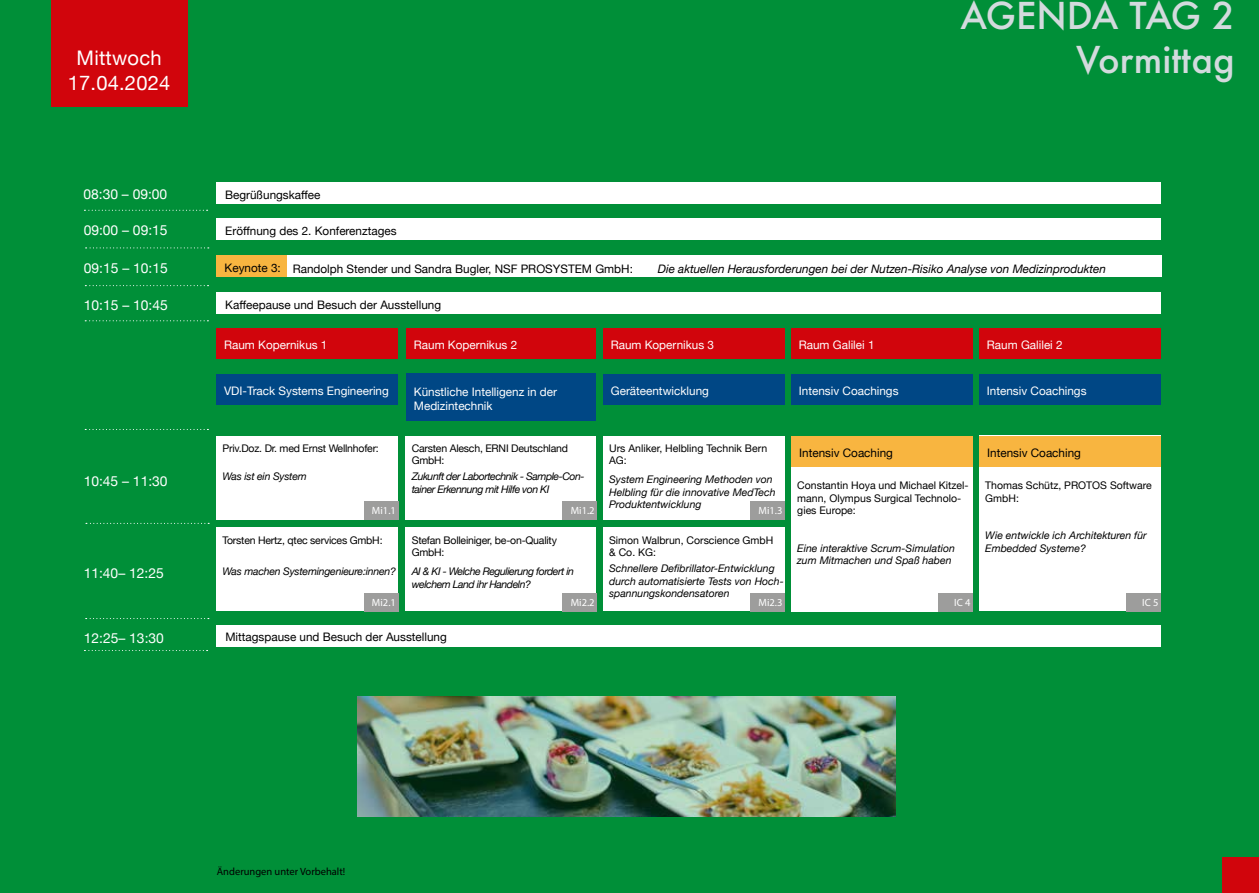
<style>
.page{position:relative;width:1259px;height:893px;background:#008f38}
.page>*{position:absolute;margin:0;border:0;box-sizing:border-box;transform-origin:0 0}
.t1{font:500 36px/43.2px "Futura";color:#d3dadd;text-align:right}
.t2{font:20.1px/24.2px "Helvetica Neue";letter-spacing:.01em;color:#fff;text-align:center}
.t3{font:13.8px "Helvetica Neue";color:#fff}
.t4{font:11.7px "Helvetica Neue";color:#000}
.t5{font:11.7px/14.1px "Helvetica Neue";color:#fff}
.t6{font:italic 11.7px "Helvetica Neue";color:#000}
.t7{font:italic 10.5px/12.6px "Helvetica Neue";color:#000}
.t8{font:10.5px/12.6px "Helvetica Neue";color:#000}
.t9{font:10.5px/12.6px "Helvetica Neue";letter-spacing:-.02em;color:#000}
.t10{font:italic 10.5px/12.6px "Helvetica Neue";letter-spacing:-.045em;color:#000}
.t11{font:italic 10.5px "Helvetica Neue";letter-spacing:-.02em;color:#000}
.t12{font:10.5px "Myriad Pro";color:#fff}
.t13{font:10.5px "Myriad Pro";color:#000}
</style>
<div class="page">
<svg style="left:85px;top:320px;width:123px;height:1px"></svg>
<svg style="left:84px;top:650px;width:124px;height:1px"></svg>
<svg style="left:85px;top:429px;width:123px;height:1px"></svg>
<svg style="left:86px;top:618px;width:123px;height:1px"></svg>
<div style="left:216px;top:328px;width:182px;height:31px;background:#d1050c"></div>
<div style="left:216px;top:436px;width:182px;height:83px;background:#fff"></div>
<div style="left:364px;top:501px;width:34px;height:18px;background:#9d9d9c"></div>
<div style="left:216px;top:374px;width:182px;height:30px;background:#004785"></div>
<div style="left:406px;top:328px;width:190px;height:31px;background:#d1050c"></div>
<div style="left:406px;top:436px;width:190px;height:83px;background:#fff"></div>
<div style="left:563px;top:501px;width:34px;height:18px;background:#9d9d9c"></div>
<div style="left:406px;top:374px;width:190px;height:47px;background:#004785"></div>
<svg style="left:85px;top:285px;width:123px;height:1px"></svg>
<div style="left:216px;top:528px;width:182px;height:83px;background:#fff"></div>
<div style="left:364px;top:593px;width:34px;height:18px;background:#9d9d9c"></div>
<div style="left:406px;top:528px;width:190px;height:83px;background:#fff"></div>
<div style="left:563px;top:593px;width:34px;height:18px;background:#9d9d9c"></div>
<svg style="left:86px;top:523px;width:123px;height:1px"></svg>
<div style="left:51px;top:0;width:136px;height:106px;background:#d1050c"></div>
<div style="left:1222px;top:857px;width:37px;height:36px;background:#d1050c"></div>
<div style="left:216px;top:182px;width:945px;height:21px;background:#fff"></div>
<div style="left:217px;top:625px;width:944px;height:21px;background:#fff"></div>
<div style="left:603px;top:328px;width:181px;height:31px;background:#d1050c"></div>
<div style="left:603px;top:436px;width:181px;height:83px;background:#fff"></div>
<div style="left:750px;top:501px;width:34px;height:18px;background:#9d9d9c"></div>
<div style="left:603px;top:374px;width:181px;height:30px;background:#004785"></div>
<div style="left:791px;top:328px;width:181px;height:31px;background:#d1050c"></div>
<div style="left:791px;top:436px;width:181px;height:175px;background:#fff"></div>
<div style="left:979px;top:436px;width:181px;height:175px;background:#fff"></div>
<div style="left:938px;top:593px;width:34px;height:18px;background:#9d9d9c"></div>
<div style="left:1126px;top:593px;width:34px;height:18px;background:#9d9d9c"></div>
<div style="left:791px;top:374px;width:181px;height:30px;background:#004785"></div>
<div style="left:979px;top:374px;width:181px;height:31px;background:#004785"></div>
<div style="left:979px;top:328px;width:182px;height:31px;background:#d1050c"></div>
<div style="left:216px;top:292px;width:945px;height:21px;background:#fff"></div>
<div style="left:603px;top:528px;width:181px;height:83px;background:#fff"></div>
<div style="left:750px;top:593px;width:34px;height:18px;background:#9d9d9c"></div>
<div style="left:216px;top:218px;width:945px;height:21px;background:#fff"></div>
<svg style="left:86px;top:247px;width:123px;height:1px"></svg>
<svg style="left:84px;top:210px;width:124px;height:1px"></svg>
<div style="left:217px;top:256px;width:944px;height:21px;background:#fff"></div>
<div style="left:217px;top:256px;width:70px;height:21px;background:#f8b540"></div>
<div style="left:791px;top:436px;width:181px;height:31px;background:#f8b540"></div>
<div style="left:979px;top:436px;width:181px;height:31px;background:#f8b540"></div>
<img style="left:358px;top:697px;width:538px;height:120px">
<h2 class="t2" style="left:68px;top:47px;width:104px">Mittwoch<br>17.04.2024</h2>
<h3 class="t3" style="left:83px;top:184px;width:85px">08:30 – 09:00</h3>
<h3 class="t3" style="left:84px;top:221px;width:85px">09:00 – 09:15</h3>
<p class="t4" style="left:225px;top:187px;width:97px">Begrüßungskaffee</p>
<p class="t4" style="left:225px;top:223px;width:173px">Eröffnung des 2. Konferenztages</p>
<h1 class="t1" style="left:960px;top:-6px;width:276px">AGENDA TAG 2<br>Vormittag</h1>
<h3 class="t3" style="left:84px;top:258px;width:85px">09:15 – 10:15</h3>
<p class="t4" style="left:225px;top:260px;width:410px">Keynote 3: Randolph Stender und Sandra Bugler, NSF PROSYSTEM GmbH:</p>
<p class="t6" style="left:658px;top:260px;width:450px">Die aktuellen Herausforderungen bei der Nutzen-Risiko Analyse von Medizinprodukten</p>
<h3 class="t3" style="left:84px;top:295px;width:85px">10:15 – 10:45</h3>
<p class="t4" style="left:225px;top:297px;width:217px">Kaffeepause und Besuch der Ausstellung</p>
<p class="t5" style="left:224px;top:339px;width:105px">Raum Kopernikus 1</p>
<p class="t5" style="left:414px;top:339px;width:105px">Raum Kopernikus 2</p>
<p class="t5" style="left:610px;top:339px;width:105px">Raum Kopernikus 3</p>
<p class="t5" style="left:799px;top:339px;width:77px">Raum Galilei 1</p>
<p class="t5" style="left:987px;top:339px;width:77px">Raum Galilei 2</p>
<p class="t5" style="left:224px;top:384px;width:166px">VDI-Track Systems Engineering</p>
<p class="t5" style="left:414px;top:385px;width:145px">Künstliche Intelligenz in der<br>Medizintechnik</p>
<p class="t5" style="left:611px;top:384px;width:100px">Geräteentwicklung</p>
<p class="t5" style="left:799px;top:384px;width:101px">Intensiv Coachings</p>
<p class="t5" style="left:987px;top:384px;width:101px">Intensiv Coachings</p>
<h3 class="t3" style="left:84px;top:471px;width:85px">10:45 – 11:30</h3>
<h3 class="t3" style="left:84px;top:563px;width:82px">11:40– 12:25</h3>
<p class="t9" style="left:222px;top:442px;width:158px">Priv.Doz. Dr. med Ernst Wellnhofer:</p>
<p class="t11" style="left:222px;top:469px;width:86px">Was ist ein System</p>
<p class="t12" style="left:372px;top:504px;width:25px">Mi1.1</p>
<p class="t9" style="left:222px;top:534px;width:162px">Torsten Hertz, qtec services GmbH:</p>
<p class="t11" style="left:222px;top:564px;width:175px">Was machen Systemingenieure:innen?</p>
<p class="t12" style="left:372px;top:596px;width:25px">Mi2.1</p>
<p class="t9" style="left:412px;top:442px;width:158px">Carsten Alesch, ERNI Deutschland<br>GmbH:</p>
<p class="t10" style="left:412px;top:471px;width:174px">Zukunft der Labortechnik - Sample-Con&shy;tainer Erkennung mit Hilfe von KI</p>
<p class="t12" style="left:571px;top:504px;width:25px">Mi1.2</p>
<p class="t9" style="left:412px;top:534px;width:147px">Stefan Bolleiniger, be-on-Quality<br>GmbH:</p>
<p class="t10" style="left:412px;top:565px;width:164px">AI &amp; KI - Welche Regulierung fordert in welchem Land ihr Handeln?</p>
<p class="t12" style="left:571px;top:596px;width:25px">Mi2.2</p>
<p class="t8" style="left:609px;top:442px;width:160px">Urs Anliker, Helbling Technik Bern<br>AG:</p>
<p class="t7" style="left:609px;top:474px;width:168px">System Engineering Methoden von<br>Helbling für die innovative MedTech<br>Produktentwicklung</p>
<p class="t12" style="left:758px;top:504px;width:25px">Mi1.3</p>
<p class="t8" style="left:609px;top:534px;width:166px">Simon Walbrun, Corscience GmbH &amp; Co. KG:</p>
<p class="t7" style="left:609px;top:562px;width:176px">Schnellere Defibrillator-Entwicklung durch automatisierte Tests von Hoch&shy;spannungskondensatoren</p>
<p class="t12" style="left:758px;top:596px;width:25px">Mi2.3</p>
<p class="t4" style="left:799px;top:444px;width:95px">Intensiv Coaching</p>
<p class="t4" style="left:987px;top:444px;width:95px">Intensiv Coaching</p>
<p class="t8" style="left:797px;top:480px;width:173px">Constantin Hoya und Michael Kitzel&shy;mann, Olympus Surgical Technolo&shy;gies Europe:</p>
<p class="t7" style="left:797px;top:542px;width:159px">Eine interaktive Scrum-Simulation zum Mitmachen und Spaß haben</p>
<p class="t8" style="left:985px;top:480px;width:168px">Thomas Schütz, PROTOS Software<br>GmbH:</p>
<p class="t7" style="left:985px;top:530px;width:163px">Wie entwickle ich Architekturen für<br>Embedded Systeme?</p>
<p class="t12" style="left:954px;top:596px;width:18px">IC 4</p>
<p class="t12" style="left:1142px;top:596px;width:18px">IC 5</p>
<h3 class="t3" style="left:84px;top:628px;width:82px">12:25– 13:30</h3>
<p class="t4" style="left:225px;top:629px;width:223px">Mittagspause und Besuch der Ausstellung</p>
<p class="t13" style="left:217px;top:865px;width:130px">Änderungen unter Vorbehalt!</p>
</div>
